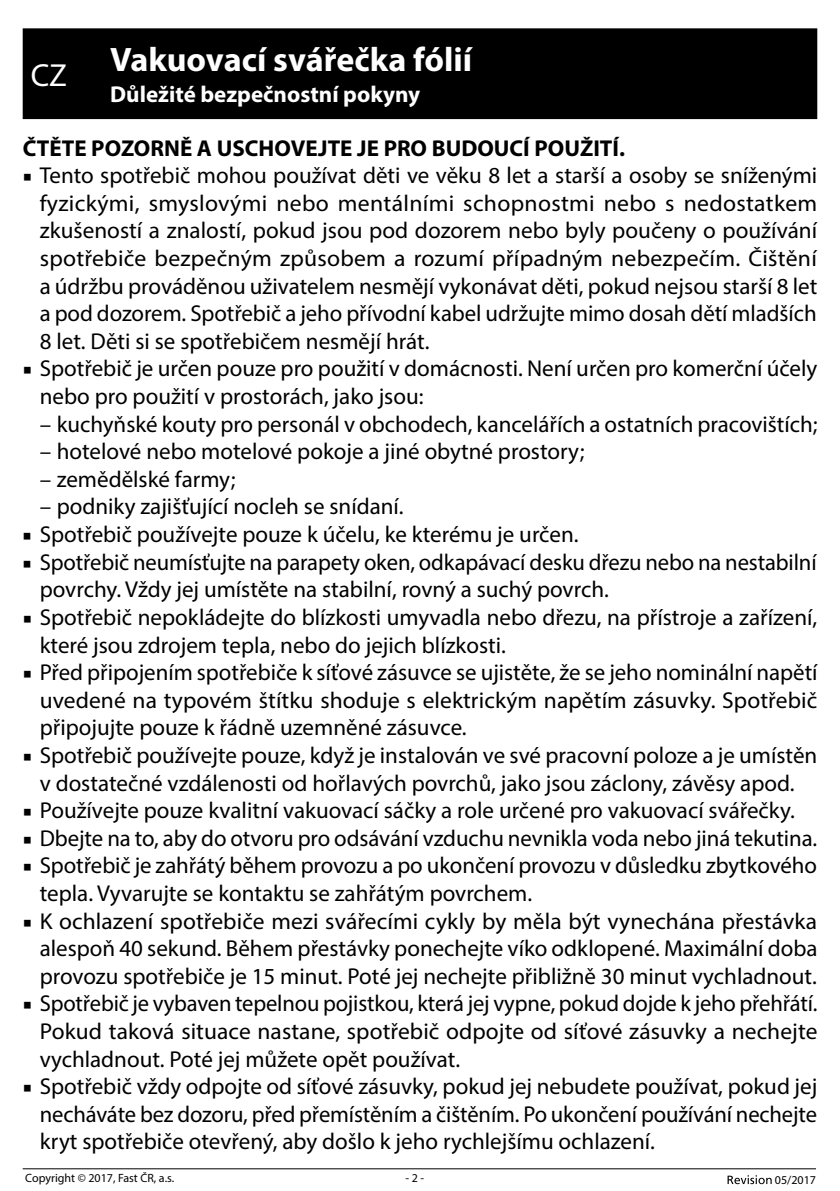
<style>
.page{position:relative;width:840px;height:1191px;background:#fff}
.page>*{position:absolute;margin:0;border:0;box-sizing:border-box;transform-origin:0 0}
.t1{font:700 34px "Myriad Pro";color:#fff}
.t2{font:32px "Myriad Pro";color:#fff}
.t3{font:23px/27.6px "Myriad Pro";color:#000;text-align:justify}
.t4{font:700 23px "Myriad Pro";color:#000}
.t5{font:700 23px "Myriad Pro";color:#fff}
.t6{font:12px "Myriad Pro";color:#000}
.s1{font-family:"Minion Pro"}
</style>
<div class="page">
<svg style="left:727px;top:1175px;width:44px;height:9px"></svg>
<hr style="left:23px;top:1168px;width:792px;height:1px;background:#000">
<div style="left:23px;top:28px;width:793px;height:91px;background:#000"></div>
<h1 class="t1" style="left:110px;top:37px;width:363px">Vakuovací svářečka fólií</h1>
<p class="t5" style="left:110px;top:79px;width:311px">Důležité bezpečnostní pokyny</p>
<p class="t4" style="left:23px;top:133px;width:603px">ČTĚTE POZORNĚ A USCHOVEJTE JE PRO BUDOUCÍ POUŽITÍ.</p>
<p class="t3" style="left:40px;top:161px;width:778px;text-indent:-17px"><span class="s1">■</span> Tento spotřebič mohou používat děti ve věku 8 let a starší a osoby se sníženými fyzickými, smyslovými nebo mentálními schopnostmi nebo s nedostatkem zkušeností a znalostí, pokud jsou pod dozorem nebo byly poučeny o používání spotřebiče bezpečným způsobem a rozumí případným nebezpečím. Čištění a údržbu prováděnou uživatelem nesmějí vykonávat děti, pokud nejsou starší 8 let a pod dozorem. Spotřebič a jeho přívodní kabel udržujte mimo dosah dětí mladších 8 let. Děti si se spotřebičem nesmějí hrát.</p>
<p class="t3" style="left:40px;top:354px;width:778px;text-indent:-17px"><span class="s1">■</span> Spotřebič je určen pouze pro použití v domácnosti. Není určen pro komerční účely nebo pro použití v prostorách, jako jsou:</p>
<p class="t3" style="left:40px;top:410px;width:778px">– kuchyňské kouty pro personál v obchodech, kancelářích a ostatních pracovištích;</p>
<p class="t3" style="left:40px;top:437px;width:546px">– hotelové nebo motelové pokoje a jiné obytné prostory;</p>
<p class="t3" style="left:40px;top:465px;width:197px">– zemědělské farmy;</p>
<p class="t3" style="left:40px;top:492px;width:365px">– podniky zajišťující nocleh se snídaní.</p>
<p class="t3" style="left:23px;top:520px;width:557px"><span class="s1">■</span> Spotřebič používejte pouze k účelu, ke kterému je určen.</p>
<p class="t3" style="left:40px;top:548px;width:778px;text-indent:-17px"><span class="s1">■</span> Spotřebič neumísťujte na parapety oken, odkapávací desku dřezu nebo na nestabilní povrchy. Vždy jej umístěte na stabilní, rovný a suchý povrch.</p>
<p class="t3" style="left:40px;top:603px;width:778px;text-indent:-17px"><span class="s1">■</span> Spotřebič nepokládejte do blízkosti umyvadla nebo dřezu, na přístroje a zařízení, které jsou zdrojem tepla, nebo do jejich blízkosti.</p>
<p class="t3" style="left:40px;top:658px;width:779px;text-indent:-17px"><span class="s1">■</span> Před připojením spotřebiče k síťové zásuvce se ujistěte, že se jeho nominální napětí uvedené na typovém štítku shoduje s elektrickým napětím zásuvky. Spotřebič připojujte pouze k řádně uzemněné zásuvce.</p>
<p class="t3" style="left:23px;top:741px;width:795px;text-align:center"><span class="s1">■</span> Spotřebič používejte pouze, když je instalován ve své pracovní poloze a je umístěn v dostatečné vzdálenosti od hořlavých povrchů, jako jsou záclony, závěsy apod.</p>
<p class="t3" style="left:23px;top:796px;width:773px"><span class="s1">■</span> Používejte pouze kvalitní vakuovací sáčky a role určené pro vakuovací svářečky.</p>
<p class="t3" style="left:23px;top:824px;width:795px"><span class="s1">■</span> Dbejte na to, aby do otvoru pro odsávání vzduchu nevnikla voda nebo jiná tekutina.</p>
<p class="t3" style="left:40px;top:851px;width:778px;text-indent:-17px"><span class="s1">■</span> Spotřebič je zahřátý během provozu a po ukončení provozu v důsledku zbytkového tepla. Vyvarujte se kontaktu se zahřátým povrchem.</p>
<p class="t3" style="left:40px;top:906px;width:779px;text-indent:-17px"><span class="s1">■</span> K ochlazení spotřebiče mezi svářecími cykly by měla být vynechána přestávka alespoň 40 sekund. Během přestávky ponechejte víko odklopené. Maximální doba provozu spotřebiče je 15 minut. Poté jej nechejte přibližně 30 minut vychladnout.</p>
<p class="t3" style="left:40px;top:989px;width:778px;text-indent:-17px"><span class="s1">■</span> Spotřebič je vybaven tepelnou pojistkou, která jej vypne, pokud dojde k jeho přehřátí.<br>Pokud taková situace nastane, spotřebič odpojte od síťové zásuvky a nechejte vychladnout. Poté jej můžete opět používat.</p>
<p class="t3" style="left:40px;top:1072px;width:778px;text-indent:-17px"><span class="s1">■</span> Spotřebič vždy odpojte od síťové zásuvky, pokud jej nebudete používat, pokud jej necháváte bez dozoru, před přemístěním a čištěním. Po ukončení používání nechejte kryt spotřebiče otevřený, aby došlo k jeho rychlejšímu ochlazení.</p>
<h2 class="t2" style="left:31px;top:55px;width:38px">CZ</h2>
<p class="t6" style="left:25px;top:1170px;width:150px">Copyright © 2017, Fast ČR, a.s.</p>
<p class="t6" style="left:405px;top:1170px;width:20px">- 2 -</p>
<p class="t6" style="left:774px;top:1172px;width:43px">05/2017</p>
</div>
